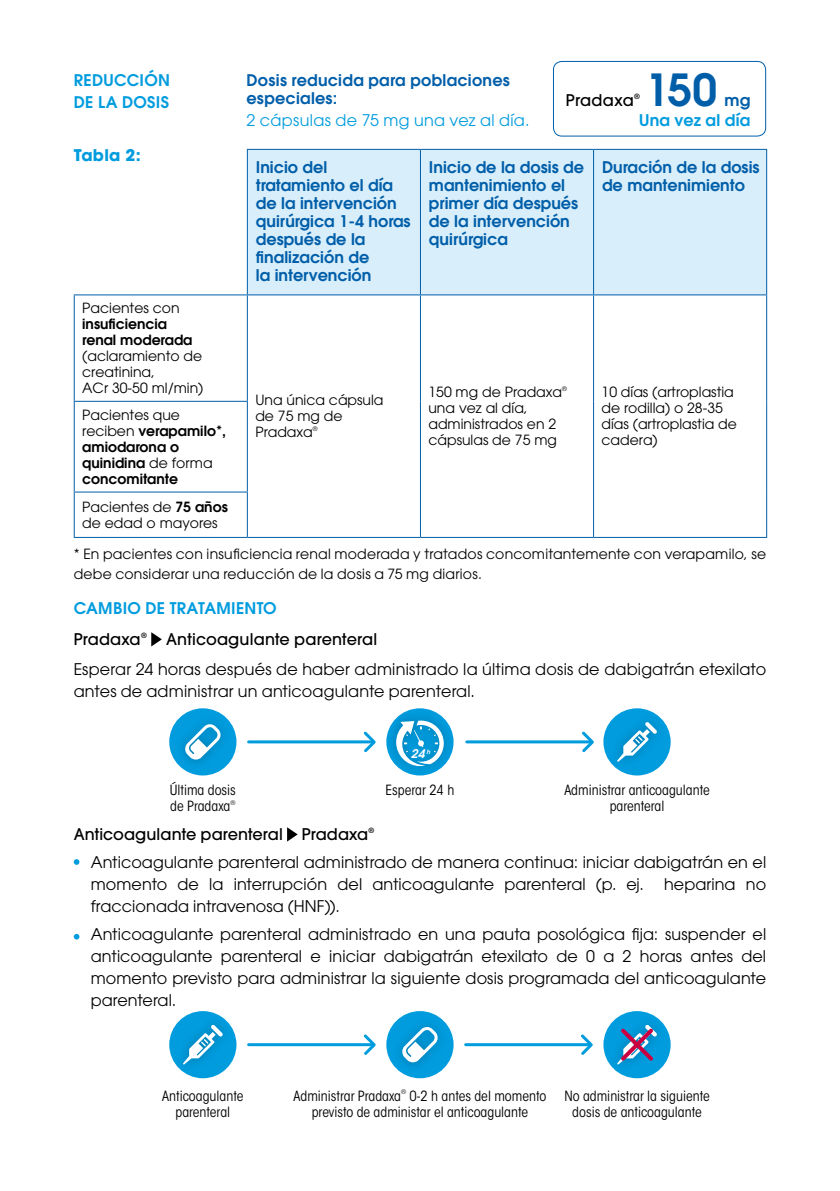
<style>
.page{position:relative;width:840px;height:1191px;background:#fff}
.page>*{position:absolute;margin:0;border:0;box-sizing:border-box;transform-origin:0 0}
.t1{font:600 44px "ITC Avant Garde Std";color:#005ea9}
.t2{font:16px/22px "ITC Avant Garde Std";letter-spacing:.005em;color:#000}
.t3{font:600 16px/18px "ITC Avant Garde Std";color:#005ea9}
.t4{font:500 16px "ITC Avant Garde Std";letter-spacing:.005em;color:#000}
.t5{font:600 16px/22px "ITC Avant Garde Std";letter-spacing:.02em;color:#009cde}
.t6{font:16px "ITC Avant Garde Std";letter-spacing:.025em;color:#009cde}
.t7{font:700 16px "ITC Avant Garde Std";letter-spacing:.02em;color:#009cde}
.t8{font:14px/16px "ITC Avant Garde Std";color:#000}
.t9{font:condensed 14px/16px "ITC Avant Garde Std";color:#000;text-align:center}
.t10{font:600 14px/16px "ITC Avant Garde Std";color:#000}
.t11{font:italic 600 12px "ITC Avant Garde Std";color:#fff}
.t12{font:500 7.2px "ITC Avant Garde Std";color:#000}
.t13{font:6.4px "ITC Avant Garde Std";color:#000}
.t14{font:condensed 6.4px "ITC Avant Garde Std";color:#000}
.s1{font-weight:400}
.s2{font-weight:600}
</style>
<div class="page">
<div style="left:248px;top:150px;width:517px;height:144px;background:#d8eefa"></div>
<hr style="left:247px;top:149px;width:173px;height:1px;background:#005ea9">
<hr style="left:247px;top:150px;width:1px;height:144px;background:#005ea9">
<hr style="left:420px;top:149px;width:173px;height:1px;background:#005ea9">
<hr style="left:419px;top:150px;width:1px;height:144px;background:#005ea9">
<hr style="left:593px;top:149px;width:173px;height:1px;background:#005ea9">
<hr style="left:592px;top:150px;width:1px;height:144px;background:#005ea9">
<hr style="left:765px;top:150px;width:1px;height:144px;background:#005ea9">
<hr style="left:74px;top:294px;width:173px;height:1px;background:#005ea9">
<hr style="left:74px;top:295px;width:1px;height:106px;background:#005ea9">
<hr style="left:247px;top:294px;width:173px;height:1px;background:#005ea9">
<hr style="left:247px;top:295px;width:1px;height:106px;background:#005ea9">
<hr style="left:420px;top:294px;width:173px;height:1px;background:#005ea9">
<hr style="left:419px;top:295px;width:1px;height:106px;background:#005ea9">
<hr style="left:593px;top:294px;width:173px;height:1px;background:#005ea9">
<hr style="left:592px;top:295px;width:1px;height:106px;background:#005ea9">
<hr style="left:765px;top:295px;width:1px;height:106px;background:#005ea9">
<hr style="left:74px;top:401px;width:174px;height:1px;background:#005ea9">
<hr style="left:74px;top:402px;width:1px;height:89px;background:#005ea9">
<hr style="left:247px;top:402px;width:1px;height:89px;background:#005ea9">
<hr style="left:419px;top:401px;width:1px;height:91px;background:#005ea9">
<hr style="left:592px;top:401px;width:1px;height:91px;background:#005ea9">
<hr style="left:765px;top:401px;width:1px;height:91px;background:#005ea9">
<hr style="left:74px;top:491px;width:174px;height:1px;background:#005ea9">
<hr style="left:74px;top:492px;width:1px;height:45px;background:#005ea9">
<hr style="left:247px;top:492px;width:1px;height:45px;background:#005ea9">
<hr style="left:419px;top:492px;width:1px;height:45px;background:#005ea9">
<hr style="left:592px;top:492px;width:1px;height:45px;background:#005ea9">
<hr style="left:765px;top:492px;width:1px;height:45px;background:#005ea9">
<hr style="left:74px;top:537px;width:173px;height:1px;background:#005ea9">
<hr style="left:247px;top:537px;width:173px;height:1px;background:#005ea9">
<hr style="left:420px;top:537px;width:173px;height:1px;background:#005ea9">
<hr style="left:593px;top:537px;width:173px;height:1px;background:#005ea9">
<svg style="left:151px;top:632px;width:11px;height:14px"></svg>
<svg style="left:287px;top:827px;width:10px;height:14px"></svg>
<svg style="left:74px;top:859px;width:5px;height:6px"></svg>
<svg style="left:74px;top:934px;width:5px;height:5px"></svg>
<div style="left:169px;top:708px;width:67px;height:67px;background:#009cde;border-radius:50%"></div>
<div style="left:174px;top:713px;width:56px;height:56px;background:#000;opacity:.25"></div>
<svg style="left:184px;top:723px;width:37px;height:37px"></svg>
<div style="left:385px;top:710px;width:69px;height:66px;background:#000;opacity:.25"></div>
<svg style="left:396px;top:720px;width:47px;height:46px"></svg>
<div style="left:603px;top:708px;width:67px;height:67px;background:#009cde;border-radius:50%"></div>
<div style="left:607px;top:712px;width:59px;height:59px;background:#000;opacity:.25"></div>
<svg style="left:616px;top:722px;width:40px;height:40px"></svg>
<svg style="left:361px;top:731px;width:15px;height:22px"></svg>
<svg style="left:361px;top:1034px;width:15px;height:21px"></svg>
<svg style="left:577px;top:1034px;width:16px;height:21px"></svg>
<svg style="left:579px;top:731px;width:15px;height:22px"></svg>
<div style="left:386px;top:1011px;width:67px;height:67px;background:#009cde;border-radius:50%"></div>
<div style="left:391px;top:1016px;width:56px;height:56px;background:#000;opacity:.25"></div>
<svg style="left:401px;top:1026px;width:37px;height:37px"></svg>
<div style="left:169px;top:1011px;width:67px;height:67px;background:#009cde;border-radius:50%"></div>
<div style="left:173px;top:1014px;width:59px;height:60px;background:#000;opacity:.25"></div>
<svg style="left:183px;top:1024px;width:40px;height:40px"></svg>
<div style="left:603px;top:1011px;width:67px;height:67px;background:#009cde;border-radius:50%"></div>
<div style="left:607px;top:1014px;width:59px;height:60px;background:#000;opacity:.25"></div>
<svg style="left:616px;top:1024px;width:40px;height:40px"></svg>
<div style="left:552px;top:61px;width:213px;height:76px;border:1px solid #005ea9;border-radius:9px"></div>
<hr style="left:248px;top:740px;width:122px;height:3px;background:#009cde">
<hr style="left:248px;top:1043px;width:122px;height:3px;background:#009cde">
<hr style="left:465px;top:1043px;width:122px;height:3px;background:#009cde">
<hr style="left:466px;top:740px;width:122px;height:3px;background:#009cde">
<p class="t5" style="left:74px;top:68px;width:98px">REDUCCIÓN<br>DE LA DOSIS</p>
<p class="t7" style="left:74px;top:144px;width:68px">Tabla 2:</p>
<p class="t8" style="left:82px;top:300px;width:99px">Pacientes con</p>
<p class="t10" style="left:82px;top:316px;width:112px">insuficiencia renal moderada</p>
<p class="t8" style="left:82px;top:348px;width:123px">(aclaramiento de creatinina,<br>ACr 30-50 ml/min)</p>
<p class="t10" style="left:82px;top:406px;width:145px"><span class="s1">Pacientes que reciben</span> verapamilo*, amiodarona o quinidina <span class="s1">de forma </span>concomitante</p>
<p class="t8" style="left:82px;top:498px;width:147px">Pacientes de <span class="s2">75 años </span>de edad o mayores</p>
<p class="t3" style="left:246px;top:70px;width:265px">Dosis reducida para poblaciones especiales:</p>
<p class="t6" style="left:246px;top:110px;width:284px">2 cápsulas de 75 mg una vez al día.</p>
<p class="t4" style="left:565px;top:90px;width:69px">Pradaxa</p>
<p class="t12" style="left:634px;top:91px;width:7px">®</p>
<h1 class="t1" style="left:645px;top:61px;width:73px">150</h1>
<p class="t3" style="left:724px;top:91px;width:27px">mg</p>
<p class="t5" style="left:638px;top:109px;width:113px">Una vez al día</p>
<p class="t3" style="left:256px;top:157px;width:156px">Inicio del tratamiento el día de la intervención quirúrgica 1-4 horas después de la finalización de<br>la intervención</p>
<p class="t3" style="left:428px;top:157px;width:156px">Inicio de la dosis de mantenimiento el primer día después de la intervención quirúrgica</p>
<p class="t3" style="left:601px;top:157px;width:159px">Duración de la dosis de mantenimiento</p>
<p class="t8" style="left:255px;top:392px;width:129px">Una única cápsula de 75 mg de<br>Pradaxa</p>
<p class="t13" style="left:312px;top:425px;width:6px">®</p>
<p class="t8" style="left:428px;top:384px;width:140px">150 mg de Pradaxa<sup>® </sup>una vez al día, administrados en 2 cápsulas de 75 mg</p>
<p class="t8" style="left:601px;top:384px;width:137px">10 días (artroplastia de rodilla) o 28-35 días (artroplastia de cadera)</p>
<p class="t8" style="left:74px;top:543px;width:693px;line-height:20px">* En pacientes con insuficiencia renal moderada y tratados concomitantemente con verapamilo, se debe considerar una reducción de la dosis a 75 mg diarios.</p>
<p class="t5" style="left:74px;top:597px;width:204px">CAMBIO DE TRATAMIENTO</p>
<p class="t4" style="left:74px;top:629px;width:68px">Pradaxa</p>
<p class="t12" style="left:141px;top:630px;width:7px">®</p>
<p class="t4" style="left:166px;top:629px;width:212px">Anticoagulante parenteral</p>
<p class="t2" style="left:74px;top:658px;width:693px">Esperar 24 horas después de haber administrado la última dosis de dabigatrán etexilato antes de administrar un anticoagulante parenteral.</p>
<p class="t9" style="left:170px;top:782px;width:68px;text-align:left">Última dosis de Pradaxa</p>
<p class="t14" style="left:230px;top:798px;width:7px">®</p>
<p class="t11" style="left:410px;top:745px;width:22px">24<sup>h</sup></p>
<p class="t9" style="left:385px;top:782px;width:70px">Esperar 24 h</p>
<p class="t9" style="left:564px;top:782px;width:147px">Administrar anticoagulante parenteral</p>
<p class="t4" style="left:74px;top:824px;width:296px">Anticoagulante parenteral Pradaxa</p>
<p class="t12" style="left:368px;top:825px;width:7px">®</p>
<p class="t2" style="left:91px;top:850px;width:676px">Anticoagulante parenteral administrado de manera continua: iniciar dabigatrán en el momento de la interrupción del anticoagulante parenteral (p. ej.</p>
<p class="t2" style="left:663px;top:872px;width:103px">heparina no</p>
<p class="t2" style="left:91px;top:892px;width:676px;line-height:27.6px">fraccionada intravenosa (HNF)).<br>Anticoagulante parenteral administrado en una pauta posológica fija: suspender el</p>
<p class="t2" style="left:91px;top:944px;width:676px;text-align:justify">anticoagulante parenteral e iniciar dabigatrán etexilato de 0 a 2 horas antes del momento previsto para administrar la siguiente dosis programada del anticoagulante parenteral.</p>
<p class="t9" style="left:162px;top:1088px;width:83px">Anticoagulante parenteral</p>
<p class="t9" style="left:293px;top:1087px;width:254px">Administrar Pradaxa<sup>®</sup> 0-2 h antes del momento previsto de administar el anticoagulante</p>
<p class="t9" style="left:564px;top:1088px;width:147px">No administrar la siguiente dosis de anticoagulante</p>
</div>
